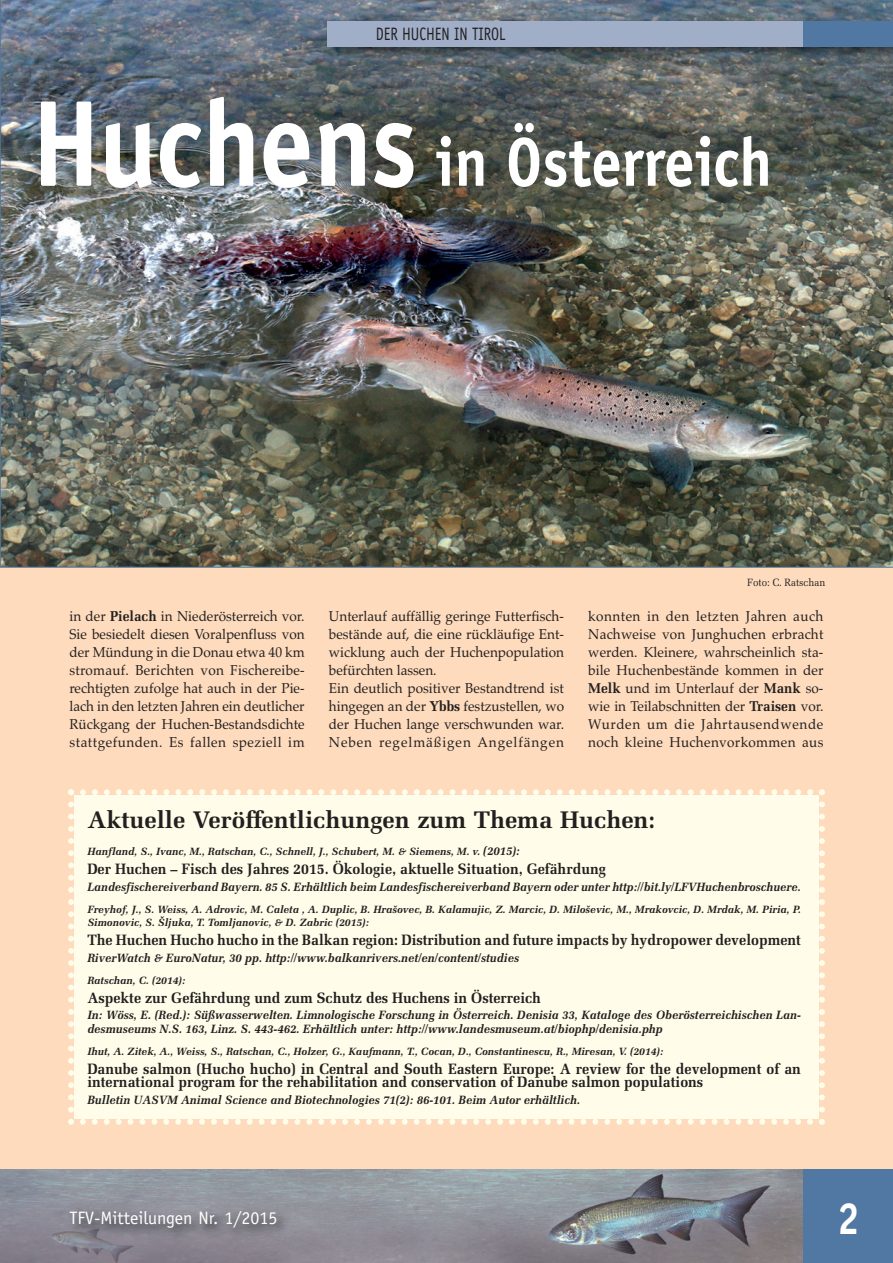
<style>
.page{position:relative;width:893px;height:1263px;background:#fddbbc}
.page>*{position:absolute;margin:0;border:0;box-sizing:border-box;transform-origin:0 0}
.t1{font:700 69px "Officina Sans";color:#fff;scale:.89 1}
.t2{font:700 45px "Officina Sans";color:#fff;scale:.9 1}
.t3{font:700 24px "Melior";color:#231f20}
.t4{font:18px "Officina Sans";color:#fff}
.t5{font:18px "Officina Sans";color:#231f20;scale:.8 1}
.t6{font:700 15px/13.5px "Melior";color:#231f20;scale:.95 1}
.t7{font:14.25px/18px "Palatino";color:#231f20;text-align:justify;scale:.95 1}
.t8{font:italic 700 12px/13.5px "Melior";color:#231f20;scale:.95 1}
.t9{font:italic 700 12px "Melior";color:#231f20;scale:.94 1}
.t10{font:italic 700 10.5px/13.5px "Melior";color:#231f20}
.t11{font:10.5px "Melior";color:#231f20;scale:.93 1}
.s1{font-size:123px}
.s2{font-family:"Melior";font-weight:700}
.s3{font-size:12px}
</style>
<div class="page">
<div style="left:804px;top:1169px;width:89px;height:94px;background:#5078a2"></div>
<img style="left:61px;top:1169px;width:743px;height:94px">
<div style="left:68px;top:789px;width:757px;height:336px;background:#fffde9"></div>
<img style="left:0;top:0;width:893px;height:567px">
<img style="left:319px;top:13px;width:574px;height:52px">
<div style="left:327px;top:21px;width:566px;height:26px;background:#a0aec7"></div>
<div style="left:804px;top:21px;width:89px;height:26px;background:#5078a2"></div>
<p class="t5" style="left:376px;top:27px;width:164px">DER HUCHEN IN TIROL</p>
<h1 class="t1" style="left:32px;top:136px;width:833px"><span class="s1">Huchens</span> in Österreich</h1>
<p class="t11" style="left:747px;top:578px;width:86px">Foto: C. Ratschan</p>
<p class="t7" style="left:70px;top:609px;width:249px">in der <span class="s2">Pielach</span> in Niederösterreich vor.<br>Sie besiedelt diesen Voralpenfluss von der Mündung in die Donau etwa 40 km stromauf. Berichten von Fischereibe&shy;rechtigten zufolge hat auch in der Pie&shy;lach in den letzten Jahren ein deutlicher Rückgang der Huchen-Bestandsdichte stattgefunden. Es fallen speziell im</p>
<p class="t7" style="left:329px;top:609px;width:249px;text-align:left">Unterlauf auffällig geringe Futterfisch&shy;bestände auf, die eine rückläufige Ent&shy;wicklung auch der Huchenpopulation befürchten lassen.<br>Ein deutlich positiver Bestandtrend ist hingegen an der <span class="s2">Ybbs</span> festzustellen, wo der Huchen lange verschwunden war.<br>Neben regelmäßigen Angelfängen</p>
<p class="t7" style="left:588px;top:609px;width:249px">konnten in den letzten Jahren auch Nachweise von Junghuchen erbracht werden. Kleinere, wahrscheinlich sta&shy;bile Huchenbestände kommen in der <span class="s2">Melk</span> und im Unterlauf der <span class="s2">Mank</span> so&shy;wie in Teilabschnitten der <span class="s2">Traisen</span> vor.<br>Wurden um die Jahrtausendwende noch kleine Huchenvorkommen aus</p>
<h3 class="t3" style="left:87px;top:810px;width:569px">Aktuelle Veröffentlichungen zum Thema Huchen:</h3>
<p class="t10" style="left:87px;top:846px;width:434px">Hanfland, S., Ivanc, M., Ratschan, C., Schnell, J., Schubert, M. &amp; Siemens, M. v. <span class="s3">(2015):</span></p>
<p class="t6" style="left:87px;top:864px;width:547px">Der Huchen – Fisch des Jahres 2015. Ökologie, aktuelle Situation, Gefährdung</p>
<p class="t9" style="left:87px;top:882px;width:761px">Landesfischereiverband Bayern. 85 S. Erhältlich beim Landesfischereiverband Bayern oder unter http://bit.ly/LFVHuchenbroschuere.</p>
<p class="t10" style="left:87px;top:903px;width:715px">Freyhof, J., S. Weiss, A. Adrovic, M. Caleta , A. Duplic, B. Hrašovec, B. Kalamujic, Z. Marcic, D. Miloševic, M., Mrakovcic, D. Mrdak, M. Piria, P.<br>Simonovic, S. Šljuka, T. Tomljanovic, &amp; D. Zabric (2015):</p>
<p class="t6" style="left:87px;top:935px;width:753px">The Huchen Hucho hucho in the Balkan region: Distribution and future impacts by hydropower development</p>
<p class="t8" style="left:87px;top:952px;width:456px">RiverWatch &amp; EuroNatur, 30 pp. http://www.balkanrivers.net/en/content/studies</p>
<p class="t10" style="left:87px;top:974px;width:100px">Ratschan, C. (2014):</p>
<p class="t6" style="left:87px;top:992px;width:479px">Aspekte zur Gefährdung und zum Schutz des Huchens in Österreich</p>
<p class="t8" style="left:87px;top:1009px;width:753px">In: Wöss, E. (Red.): Süßwasserwelten. Limnologische Forschung in Österreich. Denisia 33, Kataloge des Oberösterreichischen Lan&shy;desmuseums N.S. 163, Linz. S. 443-462. Erhältlich unter: http://www.landesmuseum.at/biophp/denisia.php</p>
<p class="t10" style="left:87px;top:1045px;width:578px">Ihut, A. Zitek, A., Weiss, S., Ratschan, C., Holzer, G., Kaufmann, T., Cocan, D., Constantinescu, R., Miresan, V. (2014):</p>
<p class="t6" style="left:87px;top:1063px;width:753px">Danube salmon (Hucho hucho) in Central and South Eastern Europe: A review for the development of an international program for the rehabilitation and conservation of Danube salmon populations</p>
<p class="t8" style="left:87px;top:1094px;width:520px">Bulletin UASVM Animal Science and Biotechnologies 71(2): 86-101. Beim Autor erhältlich.</p>
<p class="t4" style="left:70px;top:1211px;width:209px">TFV-Mitteilungen Nr. 1/2015</p>
<h2 class="t2" style="left:837px;top:1202px;width:27px">2</h2>
</div>
